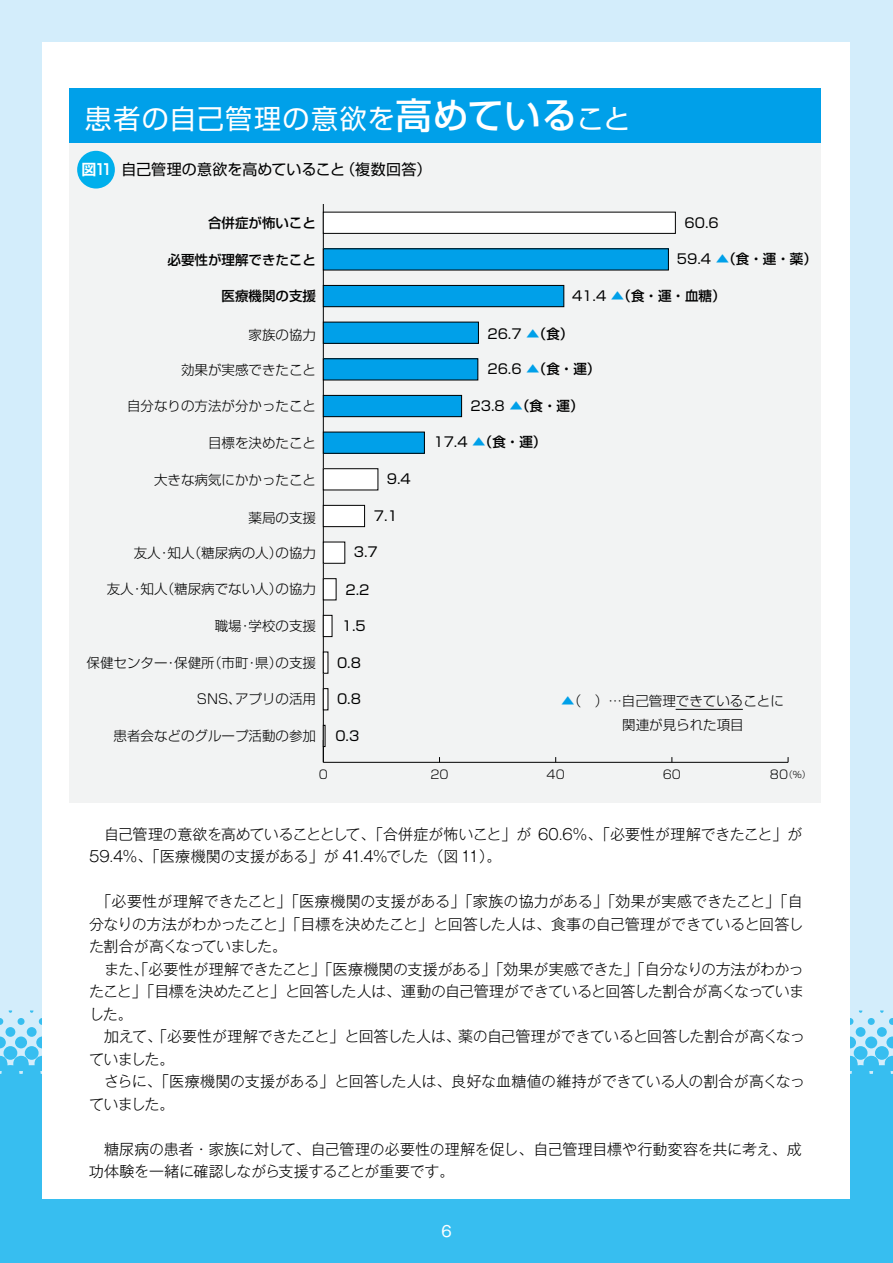
<style>
.page{position:relative;width:893px;height:1263px;background:#d3edfb}
.page>*{position:absolute;margin:0;border:0;box-sizing:border-box;transform-origin:0 0}
.t1{font:27px "Shin Go Pro";letter-spacing:.05em;color:#fff}
.t2{font:300 15px/22.5px "Gothic MB101 Pro";letter-spacing:-.02em;color:#000}
.t3{font:15px "Shin Go Pro";letter-spacing:.005em;color:#000}
.t4{font:700 15px "Shin Go Pro De";color:#fff}
.t5{font:15px "Gothic MB101 Pro";color:#fff}
.t6{font:300 13.5px/24px "Shin Go Pro";color:#000}
.t7{font:500 13.5px "Shin Go Pro";color:#000}
.t8{font:13.5px "Shin Go Pro";color:#000}
.t9{font:300 12px "Shin Go Pro";color:#000}
.t10{font:300 9px "Shin Go Pro";color:#000}
.s1{font-weight:500;font-size:36px}
.s2{font-weight:400}
.s3{font-weight:400;color:#00a0e9}
.s4{color:#00a0e9}
.s5{font-weight:500}
.s6{font-size:12px}
</style>
<div class="page">
<div style="left:4px;top:1046px;width:13px;height:14px;background:#37bef0;border-radius:50%"></div>
<div style="left:25px;top:1046px;width:14px;height:14px;background:#37bef0;border-radius:50%"></div>
<div style="left:875px;top:1046px;width:14px;height:14px;background:#37bef0;border-radius:50%"></div>
<div style="left:854px;top:1046px;width:13px;height:14px;background:#37bef0;border-radius:50%"></div>
<div style="left:36px;top:1036px;width:12px;height:12px;background:#37bef0;border-radius:50%"></div>
<div style="left:15px;top:1036px;width:12px;height:12px;background:#37bef0;border-radius:50%"></div>
<svg style="left:0;top:1036px;width:6px;height:12px"></svg>
<svg style="left:886px;top:1036px;width:7px;height:12px"></svg>
<div style="left:865px;top:1036px;width:12px;height:12px;background:#37bef0;border-radius:50%"></div>
<div style="left:844px;top:1036px;width:12px;height:12px;background:#37bef0;border-radius:50%"></div>
<div style="left:856px;top:1027px;width:9px;height:10px;background:#37bef0;border-radius:50%"></div>
<div style="left:877px;top:1027px;width:10px;height:10px;background:#37bef0;border-radius:50%"></div>
<div style="left:5px;top:1027px;width:10px;height:10px;background:#37bef0;border-radius:50%"></div>
<div style="left:27px;top:1027px;width:10px;height:10px;background:#37bef0;border-radius:50%"></div>
<div style="left:39px;top:1018px;width:7px;height:7px;background:#37bef0;border-radius:50%"></div>
<div style="left:18px;top:1018px;width:7px;height:7px;background:#37bef0;border-radius:50%"></div>
<svg style="left:0;top:1018px;width:3px;height:7px"></svg>
<div style="left:868px;top:1018px;width:7px;height:7px;background:#37bef0;border-radius:50%"></div>
<div style="left:846px;top:1018px;width:7px;height:7px;background:#37bef0;border-radius:50%"></div>
<svg style="left:880px;top:1010px;width:13px;height:15px"></svg>
<div style="left:0;top:1056px;width:893px;height:207px;background:#37bef0"></div>
<div style="left:42px;top:43px;width:808px;height:1156px;background:#fff"></div>
<div style="left:69px;top:89px;width:752px;height:54px;background:#00a0e9"></div>
<div style="left:69px;top:143px;width:752px;height:659px;background:#f2f3f3"></div>
<div style="left:77px;top:151px;width:38px;height:38px;background:#00afec;border-radius:50%"></div>
<hr style="left:323px;top:762px;width:465px;height:1px;background:#000">
<hr style="left:323px;top:204px;width:1px;height:558px;background:#000">
<div style="left:323px;top:212px;width:352px;height:21px;background:#fff"></div>
<div style="left:323px;top:212px;width:353px;height:22px;border:1px solid #000"></div>
<div style="left:323px;top:249px;width:345px;height:21px;background:#00a0e9"></div>
<div style="left:323px;top:285px;width:241px;height:22px;background:#00a0e9"></div>
<div style="left:323px;top:285px;width:241px;height:22px;border:1px solid #000"></div>
<div style="left:323px;top:322px;width:155px;height:21px;background:#00a0e9"></div>
<div style="left:323px;top:322px;width:156px;height:22px;border:1px solid #000"></div>
<div style="left:323px;top:359px;width:155px;height:21px;background:#00a0e9"></div>
<div style="left:323px;top:358px;width:155px;height:22px;border:1px solid #000"></div>
<div style="left:323px;top:395px;width:139px;height:22px;background:#00a0e9"></div>
<div style="left:323px;top:395px;width:139px;height:22px;border:1px solid #000"></div>
<div style="left:323px;top:432px;width:101px;height:21px;background:#00a0e9"></div>
<div style="left:323px;top:432px;width:102px;height:22px;border:1px solid #000"></div>
<div style="left:323px;top:469px;width:55px;height:21px;background:#fff"></div>
<div style="left:323px;top:468px;width:55px;height:22px;border:1px solid #000"></div>
<div style="left:323px;top:505px;width:42px;height:22px;background:#fff"></div>
<div style="left:323px;top:505px;width:42px;height:22px;border:1px solid #000"></div>
<div style="left:323px;top:542px;width:22px;height:21px;background:#fff"></div>
<div style="left:323px;top:542px;width:22px;height:22px;border:1px solid #000"></div>
<div style="left:323px;top:579px;width:13px;height:21px;background:#fff"></div>
<div style="left:323px;top:578px;width:13px;height:22px;border:1px solid #000"></div>
<div style="left:323px;top:615px;width:9px;height:22px;background:#fff"></div>
<div style="left:323px;top:615px;width:9px;height:22px;border:1px solid #000"></div>
<div style="left:323px;top:652px;width:5px;height:21px;background:#fff"></div>
<div style="left:323px;top:652px;width:5px;height:22px;border:1px solid #000"></div>
<div style="left:323px;top:689px;width:5px;height:21px;background:#fff"></div>
<div style="left:323px;top:688px;width:5px;height:22px;border:1px solid #000"></div>
<div style="left:323px;top:725px;width:2px;height:22px;border:1px solid #000"></div>
<hr style="left:676px;top:709px;width:67px;height:1px;background:#000">
<h1 class="t1" style="left:85px;top:96px;width:547px">患者の自己管理の意欲を<span class="s1">高めている</span>こと</h1>
<p class="t4" style="left:81px;top:157px;width:31px">図11</p>
<p class="t3" style="left:121px;top:157px;width:312px">自己管理の意欲を高めていること（複数回答）</p>
<p class="t7" style="left:208px;top:212px;width:109px">合併症が怖いこと</p>
<p class="t8" style="left:685px;top:211px;width:36px">60.6</p>
<p class="t7" style="left:677px;top:248px;width:141px"><span class="s2">59.4</span> <span class="s3">▲</span>（食・運・薬）</p>
<p class="t7" style="left:572px;top:285px;width:155px"><span class="s2">41.4</span> <span class="s3">▲</span>（食・運・血糖）</p>
<p class="t8" style="left:487px;top:322px;width:87px">26.7 <span class="s4">▲</span><span class="s5">（食）</span></p>
<p class="t7" style="left:487px;top:358px;width:114px"><span class="s2">26.6</span> <span class="s3">▲</span>（食・運）</p>
<p class="t7" style="left:471px;top:395px;width:114px"><span class="s2">23.8</span> <span class="s3">▲</span>（食・運）</p>
<p class="t7" style="left:433px;top:431px;width:114px"><span class="s2">17.4</span> <span class="s3">▲</span>（食・運）</p>
<p class="t8" style="left:387px;top:468px;width:25px">9.4</p>
<p class="t8" style="left:374px;top:504px;width:25px">7.1</p>
<p class="t8" style="left:354px;top:541px;width:25px">3.7</p>
<p class="t8" style="left:345px;top:578px;width:25px">2.2</p>
<p class="t8" style="left:342px;top:614px;width:25px">1.5</p>
<p class="t8" style="left:337px;top:652px;width:25px">0.8</p>
<p class="t8" style="left:337px;top:687px;width:25px">0.8</p>
<p class="t8" style="left:335px;top:725px;width:25px">0.3</p>
<p class="t7" style="left:168px;top:248px;width:150px">必要性が理解できたこと</p>
<p class="t7" style="left:222px;top:285px;width:96px">医療機関の支援</p>
<p class="t6" style="left:249px;top:321px;width:69px">家族の協力</p>
<p class="t6" style="left:181px;top:356px;width:136px">効果が実感できたこと</p>
<p class="t6" style="left:127px;top:392px;width:190px">自分なりの方法が分かったこと</p>
<p class="t6" style="left:208px;top:429px;width:109px">目標を決めたこと</p>
<p class="t6" style="left:154px;top:466px;width:163px">大きな病気にかかったこと</p>
<p class="t6" style="left:249px;top:504px;width:69px">薬局の支援</p>
<p class="t6" style="left:134px;top:539px;width:184px">友人・知人（糖尿病の人）の協力</p>
<p class="t6" style="left:107px;top:576px;width:211px">友人・知人（糖尿病でない人）の協力</p>
<p class="t6" style="left:215px;top:612px;width:103px">職場・学校の支援</p>
<p class="t6" style="left:87px;top:649px;width:231px">保健センター・保健所（市町・県）の支援</p>
<p class="t6" style="left:197px;top:686px;width:121px">SNS、アプリの活用</p>
<p class="t6" style="left:561px;top:687px;width:224px"><span class="s3">▲</span>（　）…自己管理できていることに　　　　 関連が見られた項目</p>
<p class="t6" style="left:114px;top:722px;width:204px">患者会などのグループ活動の参加</p>
<p class="t9" style="left:319px;top:764px;width:11px">0</p>
<p class="t9" style="left:430px;top:764px;width:20px">20</p>
<p class="t9" style="left:547px;top:764px;width:20px">40</p>
<p class="t9" style="left:663px;top:764px;width:20px">60</p>
<p class="t10" style="left:770px;top:767px;width:42px"><span class="s6">80</span>（％）</p>
<p class="t2" style="left:89px;top:820px;width:715px">　自己管理の意欲を高めていることとして、「合併症が怖いこと」が 60.6％、「必要性が理解できたこと」が<br>59.4％、「医療機関の支援がある」が 41.4％でした（図 11）。</p>
<p class="t2" style="left:89px;top:888px;width:717px">　「必要性が理解できたこと」「医療機関の支援がある」「家族の協力がある」「効果が実感できたこと」「自分なりの方法がわかったこと」「目標を決めたこと」と回答した人は、食事の自己管理ができていると回答した割合が高くなっていました。<br>　また、「必要性が理解できたこと」「医療機関の支援がある」「効果が実感できた」「自分なりの方法がわかったこと」「目標を決めたこと」と回答した人は、運動の自己管理ができていると回答した割合が高くなっていました。<br>　加えて、「必要性が理解できたこと」と回答した人は、薬の自己管理ができていると回答した割合が高くなっていました。<br>　さらに、「医療機関の支援がある」と回答した人は、良好な血糖値の維持ができている人の割合が高くなっていました。</p>
<p class="t2" style="left:89px;top:1135px;width:714px">　糖尿病の患者・家族に対して、自己管理の必要性の理解を促し、自己管理目標や行動変容を共に考え、成功体験を一緒に確認しながら支援することが重要です。</p>
<p class="t5" style="left:441px;top:1219px;width:12px">6</p>
</div>
